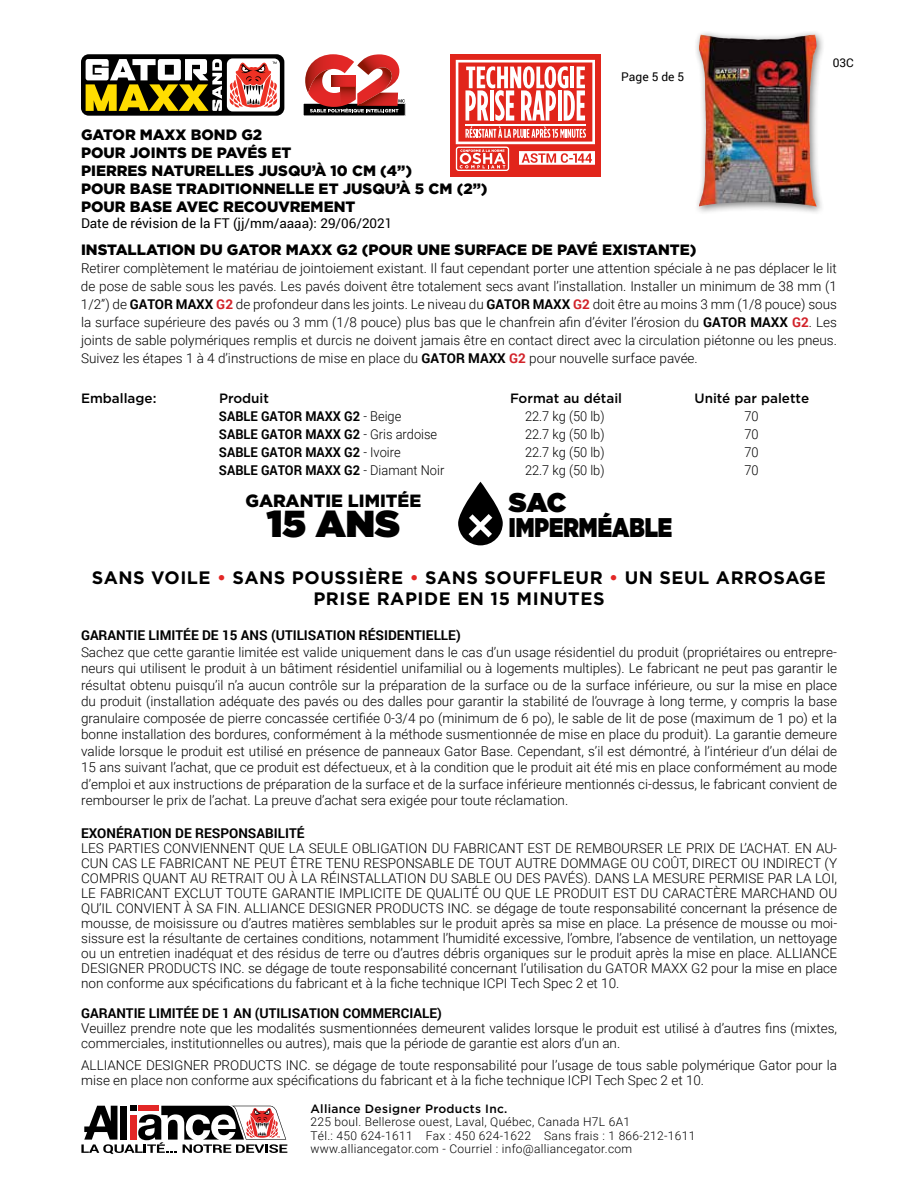
<style>
.page{position:relative;width:918px;height:1188px;background:#fff}
.page>*{position:absolute;margin:0;border:0;box-sizing:border-box;transform-origin:0 0}
.t1{font:900 37.5px "Gotham";color:#000}
.t2{font:900 27px/25.5px "Gotham";color:#000}
.t3{font:700 18px/21.6px "Gotham";letter-spacing:.03em;color:#000;text-align:center}
.t4{font:900 17.7px "Gotham";color:#000}
.t5{font:900 15px/18px "Gotham";color:#000}
.t6{font:300 13.5px/15px "Roboto";color:#000;text-align:justify}
.t7{font:700 13.5px "Roboto";color:#000}
.t8{font:700 13.5px "Roboto";color:#000;scale:.95 1}
.t9{font:300 13.5px "Roboto";color:#000;scale:.95 1}
.t10{font:500 13.5px "Gotham";color:#000}
.t11{font:13.5px "Roboto";color:#000}
.t12{font:300 12px/13.2px "Roboto";letter-spacing:.025em;color:#000}
.t13{font:500 12px "Gotham";letter-spacing:.025em;color:#000}
.t14{font:12px "Roboto";color:#000}
.s1{font-weight:700}
.s2{font-weight:700;color:#d2232a}
.s3{font-weight:300}
.s4{color:#e32726}
</style>
<div class="page">
<svg style="left:81px;top:1105px;width:206px;height:49px"></svg>
<svg style="left:305px;top:112px;width:99px;height:2px"></svg>
<svg style="left:305px;top:54px;width:100px;height:58px"></svg>
<div style="left:450px;top:54px;width:150px;height:122px;background:#e1251b"></div>
<svg style="left:456px;top:60px;width:139px;height:111px"></svg>
<div style="left:81px;top:54px;width:203px;height:62px;background:#000;border-radius:8px"></div>
<svg style="left:227px;top:58px;width:53px;height:53px"></svg>
<svg style="left:86px;top:59px;width:193px;height:52px"></svg>
<div style="left:694px;top:30px;width:132px;height:186px;background:#000;opacity:.5"></div>
<img style="left:699px;top:35px;width:118px;height:172px">
<svg style="left:458px;top:482px;width:45px;height:63px"></svg>
<p class="t5" style="left:81px;top:126px;width:408px">GATOR MAXX BOND G2<br>POUR JOINTS DE PAVÉS ET<br>PIERRES NATURELLES JUSQU’À 10 CM (4”)<br>POUR BASE TRADITIONNELLE ET JUSQU’À 5 CM (2”)<br>POUR BASE AVEC RECOUVREMENT</p>
<p class="t11" style="left:81px;top:214px;width:313px">Date de révision de la FT (jj/mm/aaaa): 29/06/2021</p>
<p class="t14" style="left:621px;top:68px;width:65px">Page 5 de 5</p>
<p class="t14" style="left:833px;top:54px;width:23px">03C</p>
<p class="t5" style="left:81px;top:241px;width:617px">INSTALLATION DU GATOR MAXX G2 (POUR UNE SURFACE DE PAVÉ EXISTANTE)</p>
<p class="t6" style="left:81px;top:259px;width:758px;line-height:18px">Retirer complètement le matériau de jointoiement existant. Il faut cependant porter une attention spéciale à ne pas déplacer le lit de pose de sable sous les pavés. Les pavés doivent être totalement secs avant l’installation. Installer un minimum de 38 mm (1<br>1/2”) de <span class="s1">GATOR MAXX</span> <span class="s2">G2</span> de profondeur dans les joints. Le niveau du <span class="s1">GATOR MAXX</span> <span class="s2">G2</span> doit être au moins 3 mm (1/8 pouce) sous la surface supérieure des pavés ou 3 mm (1/8 pouce) plus bas que le chanfrein afin d’éviter l’érosion du <span class="s1">GATOR MAXX</span> <span class="s2">G2</span>. Les joints de sable polymériques remplis et durcis ne doivent jamais être en contact direct avec la circulation piétonne ou les pneus.<br>Suivez les étapes 1 à 4 d’instructions de mise en place du <span class="s1">GATOR MAXX</span> <span class="s2">G2</span> pour nouvelle surface pavée.</p>
<p class="t10" style="left:81px;top:389px;width:77px">Emballage:</p>
<p class="t10" style="left:219px;top:389px;width:52px">Produit</p>
<p class="t10" style="left:510px;top:389px;width:114px">Format au détail</p>
<p class="t10" style="left:695px;top:389px;width:116px">Unité par palette</p>
<p class="t8" style="left:219px;top:406px;width:193px">SABLE GATOR MAXX G2 <span class="s3">- Beige</span></p>
<p class="t9" style="left:525px;top:406px;width:85px">22.7 kg (50 lb)</p>
<p class="t9" style="left:744px;top:406px;width:16px">70</p>
<p class="t8" style="left:219px;top:424px;width:231px">SABLE GATOR MAXX G2 <span class="s3">- Gris ardoise</span></p>
<p class="t9" style="left:525px;top:424px;width:85px">22.7 kg (50 lb)</p>
<p class="t9" style="left:744px;top:424px;width:16px">70</p>
<p class="t8" style="left:219px;top:442px;width:193px">SABLE GATOR MAXX G2 <span class="s3">- Ivoire</span></p>
<p class="t9" style="left:525px;top:442px;width:85px">22.7 kg (50 lb)</p>
<p class="t9" style="left:744px;top:442px;width:16px">70</p>
<p class="t8" style="left:219px;top:460px;width:239px">SABLE GATOR MAXX G2 <span class="s3">- Diamant Noir</span></p>
<p class="t9" style="left:525px;top:460px;width:85px">22.7 kg (50 lb)</p>
<p class="t9" style="left:744px;top:460px;width:16px">70</p>
<h3 class="t4" style="left:245px;top:488px;width:177px">GARANTIE LIMITÉE</h3>
<h1 class="t1" style="left:267px;top:497px;width:135px">15 ANS</h1>
<h2 class="t2" style="left:509px;top:489px;width:165px">SAC<br>IMPERMÉABLE</h2>
<h3 class="t3" style="left:92px;top:566px;width:736px">SANS VOILE <span class="s4">•</span> SANS POUSSIÈRE <span class="s4">•</span> SANS SOUFFLEUR <span class="s4">•</span> UN SEUL ARROSAGE<br>PRISE RAPIDE EN 15 MINUTES</h3>
<p class="t7" style="left:81px;top:626px;width:381px">GARANTIE LIMITÉE DE 15 ANS (UTILISATION RÉSIDENTIELLE)</p>
<p class="t6" style="left:81px;top:643px;width:758px;line-height:16.5px">Sachez que cette garantie limitée est valide uniquement dans le cas d’un usage résidentiel du produit (propriétaires ou entrepre&shy;neurs qui utilisent le produit à un bâtiment résidentiel unifamilial ou à logements multiples). Le fabricant ne peut pas garantir le résultat obtenu puisqu’il n’a aucun contrôle sur la préparation de la surface ou de la surface inférieure, ou sur la mise en place du produit (installation adéquate des pavés ou des dalles pour garantir la stabilité de l’ouvrage à long terme, y compris la base granulaire composée de pierre concassée certifiée 0-3/4 po (minimum de 6 po), le sable de lit de pose (maximum de 1 po) et la bonne installation des bordures, conformément à la méthode susmentionnée de mise en place du produit). La garantie demeure valide lorsque le produit est utilisé en présence de panneaux Gator Base. Cependant, s’il est démontré, à l’intérieur d’un délai de 15 ans suivant l’achat, que ce produit est défectueux, et à la condition que le produit ait été mis en place conformément au mode d’emploi et aux instructions de préparation de la surface et de la surface inférieure mentionnés ci-dessus, le fabricant convient de rembourser le prix de l’achat. La preuve d’achat sera exigée pour toute réclamation.</p>
<p class="t7" style="left:81px;top:824px;width:225px">EXONÉRATION DE RESPONSABILITÉ</p>
<p class="t6" style="left:81px;top:840px;width:758px">LES PARTIES CONVIENNENT QUE LA SEULE OBLIGATION DU FABRICANT EST DE REMBOURSER LE PRIX DE L’ACHAT. EN AU-CUN CAS LE FABRICANT NE PEUT ÊTRE TENU RESPONSABLE DE TOUT AUTRE DOMMAGE OU COÛT, DIRECT OU INDIRECT (Y COMPRIS QUANT AU RETRAIT OU À LA RÉINSTALLATION DU SABLE OU DES PAVÉS). DANS LA MESURE PERMISE PAR LA LOI, LE FABRICANT EXCLUT TOUTE GARANTIE IMPLICITE DE QUALITÉ OU QUE LE PRODUIT EST DU CARACTÈRE MARCHAND OU QU’IL CONVIENT À SA FIN. ALLIANCE DESIGNER PRODUCTS INC. se dégage de toute responsabilité concernant la présence de mousse, de moisissure ou d’autres matières semblables sur le produit après sa mise en place. La présence de mousse ou moi&shy;sissure est la résultante de certaines conditions, notamment l’humidité excessive, l’ombre, l’absence de ventilation, un nettoyage ou un entretien inadéquat et des résidus de terre ou d’autres débris organiques sur le produit après la mise en place. ALLIANCE DESIGNER PRODUCTS INC. se dégage de toute responsabilité concernant l’utilisation du GATOR MAXX G2 pour la mise en place non conforme aux spécifications du fabricant et à la fiche technique ICPI Tech Spec 2 et 10.</p>
<p class="t7" style="left:81px;top:1004px;width:362px">GARANTIE LIMITÉE DE 1 AN (UTILISATION COMMERCIALE)</p>
<p class="t6" style="left:81px;top:1020px;width:757px">Veuillez prendre note que les modalités susmentionnées demeurent valides lorsque le produit est utilisé à d’autres fins (mixtes, commerciales, institutionnelles ou autres), mais que la période de garantie est alors d’un an.</p>
<p class="t6" style="left:81px;top:1057px;width:758px">ALLIANCE DESIGNER PRODUCTS INC. se dégage de toute responsabilité pour l’usage de tous sable polymérique Gator pour la mise en place non conforme aux spécifications du fabricant et à la fiche technique ICPI Tech Spec 2 et 10.</p>
<p class="t13" style="left:310px;top:1101px;width:199px">Alliance Designer Products Inc.</p>
<p class="t12" style="left:310px;top:1115px;width:386px">225 boul. Bellerose ouest, Laval, Québec, Canada H7L 6A1<br>Tél.: 450 624-1611 Fax : 450 624-1622 Sans frais : 1 866-212-1611 www.alliancegator.com - Courriel : info@alliancegator.com</p>
</div>
